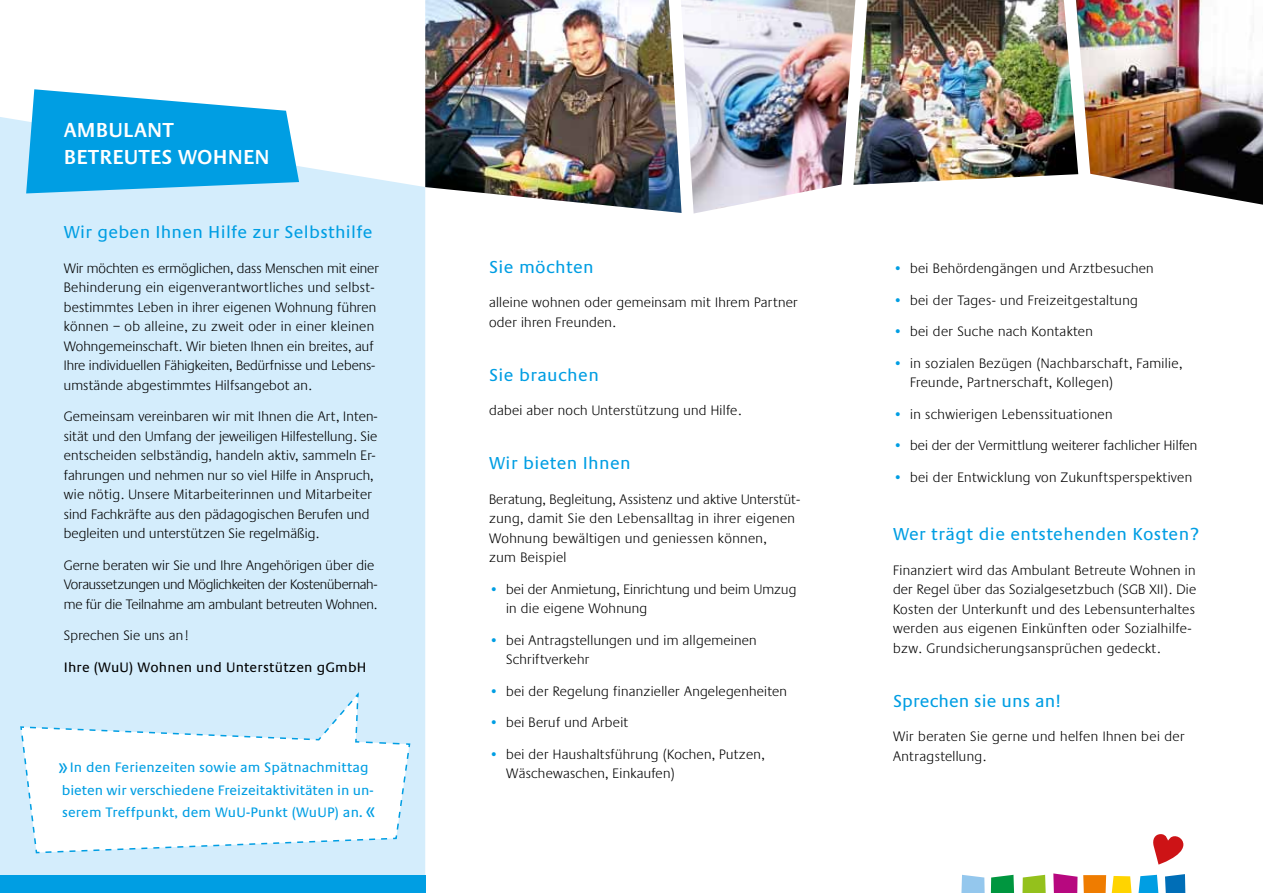
<style>
.page{position:relative;width:1263px;height:893px;background:#fff}
.page>*{position:absolute;margin:0;border:0;box-sizing:border-box;transform-origin:0 0}
.t1{font:600 21px/27px "Praxis EF";letter-spacing:.005em;color:#fff}
.t2{font:18px "Praxis EF";letter-spacing:.02em;color:#009ee3}
.t3{font:300 14.25px/19.5px "Praxis EF";letter-spacing:.02em;color:#000}
.t4{font:300 14.25px/19.5px "Praxis EF";letter-spacing:-.005em;color:#000}
.t5{font:14.25px/22.5px "Praxis EF";letter-spacing:.01em;color:#009ee3}
.t6{font:14.25px "Praxis EF";letter-spacing:.02em;color:#000}
.s1{font-size:22.5px}
.s2{color:#009ee3}
</style>
<div class="page">
<div style="left:0;top:117px;width:425px;height:759px;background:#d4edfc"></div>
<div style="left:0;top:876px;width:425px;height:17px;background:#009ee3"></div>
<svg style="left:1022px;top:875px;width:24px;height:18px"></svg>
<svg style="left:1083px;top:875px;width:23px;height:18px"></svg>
<svg style="left:1053px;top:873px;width:24px;height:20px"></svg>
<svg style="left:1112px;top:876px;width:19px;height:17px"></svg>
<svg style="left:1138px;top:875px;width:20px;height:18px"></svg>
<svg style="left:1165px;top:874px;width:20px;height:19px"></svg>
<svg style="left:1153px;top:834px;width:30px;height:31px"></svg>
<svg style="left:991px;top:875px;width:23px;height:18px"></svg>
<svg style="left:961px;top:875px;width:24px;height:18px"></svg>
<svg style="left:26px;top:89px;width:273px;height:104px;background:#2dafe8"></svg>
<svg style="left:19px;top:690px;width:392px;height:164px"></svg>
<img style="left:425px;top:0;width:236px;height:214px">
<img style="left:700px;top:0;width:134px;height:212px">
<img style="left:875px;top:0;width:177px;height:184px">
<img style="left:661px;top:0;width:39px;height:214px">
<img style="left:1052px;top:0;width:211px;height:205px">
<img style="left:834px;top:0;width:41px;height:186px">
<h1 class="t1" style="left:64px;top:117px;width:207px">AMBULANT<br>BETREUTES WOHNEN</h1>
<p class="t2" style="left:64px;top:223px;width:310px">Wir geben Ihnen Hilfe zur Selbsthilfe</p>
<p class="t3" style="left:64px;top:259px;width:317px">Wir möchten es ermöglichen, dass Menschen mit einer Behinderung ein eigenverantwortliches und selbst&shy;bestimmtes Leben in ihrer eigenen Wohnung führen können – ob alleine, zu zweit oder in einer kleinen Wohngemeinschaft. Wir bieten Ihnen ein breites, auf Ihre individuellen Fähigkeiten, Bedürfnisse und Lebens&shy;umstände abgestimmtes Hilfsangebot an.</p>
<p class="t3" style="left:64px;top:407px;width:316px">Gemeinsam vereinbaren wir mit Ihnen die Art, Inten&shy;sität und den Umfang der jeweiligen Hilfestellung. Sie entscheiden selbständig, handeln aktiv, sammeln Er&shy;fahrungen und nehmen nur so viel Hilfe in Anspruch, wie nötig. Unsere Mitarbeiterinnen und Mitarbeiter sind Fachkräfte aus den pädagogischen Berufen und begleiten und unterstützen Sie regelmäßig.</p>
<p class="t4" style="left:64px;top:556px;width:315px">Gerne beraten wir Sie und Ihre Angehörigen über die<br>Voraussetzungen und Möglichkeiten der Kostenübernah&shy;me für die Teilnahme am ambulant betreuten Wohnen.</p>
<p class="t3" style="left:64px;top:626px;width:126px">Sprechen Sie uns an!</p>
<p class="t6" style="left:64px;top:659px;width:304px">Ihre (WuU) Wohnen und Unterstützen gGmbH</p>
<p class="t5" style="left:58px;top:756px;width:320px"><span class="s1">»</span>In den Ferienzeiten sowie am Spätnachmittag bieten wir verschiedene Freizeitaktivitäten in un&shy;serem Treffpunkt, dem WuU-Punkt (WuUP) an. <span class="s1">«</span></p>
<p class="t2" style="left:489px;top:257px;width:106px">Sie möchten</p>
<p class="t3" style="left:489px;top:293px;width:310px">alleine wohnen oder gemeinsam mit Ihrem Partner oder ihren Freunden.</p>
<p class="t2" style="left:489px;top:365px;width:111px">Sie brauchen</p>
<p class="t3" style="left:489px;top:401px;width:254px">dabei aber noch Unterstützung und Hilfe.</p>
<p class="t2" style="left:489px;top:454px;width:143px">Wir bieten Ihnen</p>
<p class="t3" style="left:489px;top:490px;width:313px">Beratung, Begleitung, Assistenz und aktive Unterstüt&shy;zung, damit Sie den Lebensalltag in ihrer eigenen Wohnung bewältigen und geniessen können,<br>zum Beispiel</p>
<p class="t3" style="left:506px;top:580px;width:292px;text-indent:-17px"><span class="s2">•</span> bei der Anmietung, Einrichtung und beim Umzug in die eigene Wohnung</p>
<p class="t3" style="left:506px;top:631px;width:252px;text-indent:-17px"><span class="s2">•</span> bei Antragstellungen und im allgemeinen<br>Schriftverkehr</p>
<p class="t3" style="left:489px;top:682px;width:299px"><span class="s2">•</span> bei der Regelung finanzieller Angelegenheiten</p>
<p class="t3" style="left:489px;top:713px;width:141px"><span class="s2">•</span> bei Beruf und Arbeit</p>
<p class="t3" style="left:506px;top:745px;width:260px;text-indent:-17px"><span class="s2">•</span> bei der Haushaltsführung (Kochen, Putzen,<br>Wäschewaschen, Einkaufen)</p>
<p class="t3" style="left:893px;top:259px;width:262px"><span class="s2">•</span> bei Behördengängen und Arztbesuchen</p>
<p class="t3" style="left:893px;top:290px;width:246px"><span class="s2">•</span> bei der Tages- und Freizeitgestaltung</p>
<p class="t3" style="left:893px;top:322px;width:201px"><span class="s2">•</span> bei der Suche nach Kontakten</p>
<p class="t3" style="left:910px;top:353px;width:274px;text-indent:-17px"><span class="s2">•</span> in sozialen Bezügen (Nachbarschaft, Familie,<br>Freunde, Partnerschaft, Kollegen)</p>
<p class="t3" style="left:893px;top:404px;width:221px"><span class="s2">•</span> in schwierigen Lebenssituationen</p>
<p class="t3" style="left:893px;top:436px;width:306px"><span class="s2">•</span> bei der der Vermittlung weiterer fachlicher Hilfen</p>
<p class="t3" style="left:893px;top:467px;width:300px"><span class="s2">•</span> bei der Entwicklung von Zukunftsperspektiven</p>
<p class="t2" style="left:893px;top:524px;width:307px">Wer trägt die entstehenden Kosten?</p>
<p class="t3" style="left:893px;top:560px;width:305px">Finanziert wird das Ambulant Betreute Wohnen in der Regel über das Sozialgesetzbuch (SGB XII). Die Kosten der Unterkunft und des Lebensunterhaltes werden aus eigenen Einkünften oder Sozialhilfe&shy;bzw. Grundsicherungsansprüchen gedeckt.</p>
<p class="t2" style="left:893px;top:691px;width:169px">Sprechen sie uns an!</p>
<p class="t3" style="left:893px;top:727px;width:293px">Wir beraten Sie gerne und helfen Ihnen bei der<br>Antragstellung.</p>
</div>
